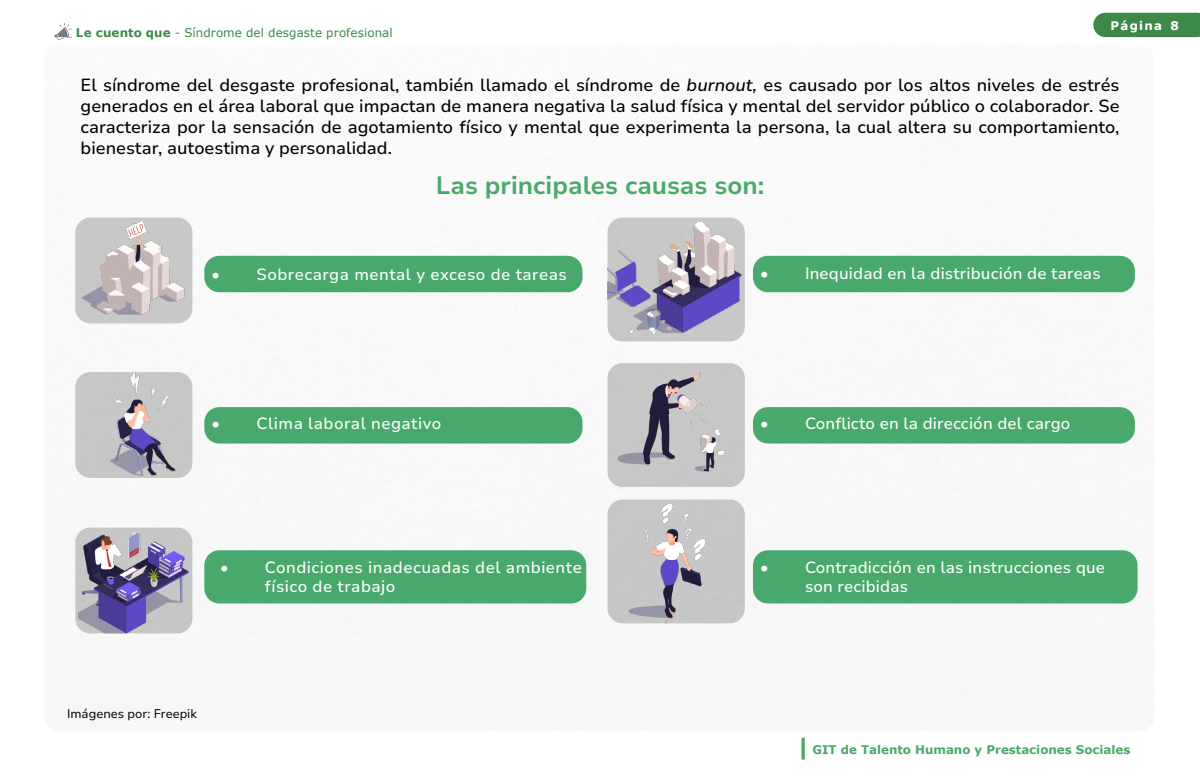
<style>
.page{position:relative;width:1200px;height:777px;background:#fff}
.page>*{position:absolute;margin:0;border:0;box-sizing:border-box;transform-origin:0 0}
.t1{font:700 30px "Verdana";color:#4ca86a}
.t2{font:700 25px "Nunito Sans 10 pt";color:#49a96c}
.t3{font:500 17.5px/21px "Nunito Sans 10 pt";color:#000;text-align:justify}
.t4{font:500 16.25px/19.5px "Nunito Sans 10 pt";letter-spacing:.01em;color:#fff}
.t5{font:500 16.25px/19.5px "Nunito Sans 10 pt";letter-spacing:.03em;color:#fff}
.t6{font:12.5px "Nunito Sans 10 pt";color:#000}
.t7{font:11.88px "Verdana";letter-spacing:.005em;color:#3e8949}
.t8{font:700 11.88px "Verdana";color:#4ca86a}
.t9{font:700 11.88px "Verdana";letter-spacing:.1em;color:#fff}
.s1{font-weight:700}
.s2{font-style:italic}
</style>
<div class="page">
<img style="left:46px;top:160px;width:1098px;height:570px">
<div style="left:1093px;top:13px;width:107px;height:24px;background:#3e8949"></div>
<svg style="left:54px;top:23px;width:18px;height:17px"></svg>
<div style="left:75px;top:217px;width:117px;height:106px;background:#c8c8c8;border-radius:15px"></div>
<div style="left:608px;top:217px;width:137px;height:124px;background:#c8c8c8;border-radius:15px"></div>
<div style="left:608px;top:363px;width:137px;height:123px;background:#c7c7c7;border-radius:15px"></div>
<div style="left:608px;top:499px;width:137px;height:124px;background:#c7c7c7;border-radius:15px"></div>
<div style="left:75px;top:372px;width:117px;height:106px;background:#c7c7c7;border-radius:15px"></div>
<div style="left:75px;top:527px;width:117px;height:106px;background:#c6c6c6;border-radius:15px"></div>
<div style="left:204px;top:256px;width:378px;height:36px;background:#49a96c;border-radius:15px"></div>
<div style="left:753px;top:256px;width:382px;height:36px;background:#49a96c;border-radius:15px"></div>
<div style="left:204px;top:407px;width:378px;height:36px;background:#49a96c;border-radius:15px"></div>
<div style="left:753px;top:407px;width:382px;height:36px;background:#49a96c;border-radius:15px"></div>
<div style="left:204px;top:550px;width:382px;height:53px;background:#49a96c;border-radius:15px"></div>
<div style="left:753px;top:550px;width:385px;height:53px;background:#49a96c;border-radius:15px"></div>
<img style="left:76px;top:221px;width:113px;height:105px">
<img style="left:85px;top:371px;width:113px;height:111px">
<img style="left:78px;top:525px;width:126px;height:115px">
<img style="left:608px;top:223px;width:137px;height:123px">
<img style="left:619px;top:372px;width:107px;height:100px">
<img style="left:625px;top:499px;width:100px;height:124px">
<p class="t7" style="left:76px;top:24px;width:318px"><span class="s1">Le cuento que</span> - Síndrome del desgaste profesional</p>
<p class="t9" style="left:1111px;top:17px;width:53px">Página</p>
<p class="t9" style="left:1171px;top:17px;width:10px">8</p>
<p class="t3" style="left:81px;top:73px;width:1040px">El síndrome del desgaste profesional, también llamado el síndrome de <span class="s2">burnout,</span> es causado por los altos niveles de estrés generados en el área laboral que impactan de manera negativa la salud física y mental del servidor público o colaborador. Se caracteriza por la sensación de agotamiento físico y mental que experimenta la persona, la cual altera su comportamiento, bienestar, autoestima y personalidad.</p>
<h2 class="t2" style="left:436px;top:168px;width:330px">Las principales causas son:</h2>
<p class="t5" style="left:212px;top:264px;width:357px">• Sobrecarga mental y exceso de tareas</p>
<p class="t4" style="left:760px;top:263px;width:342px">• Inequidad en la distribución de tareas</p>
<p class="t5" style="left:212px;top:413px;width:231px">• Clima laboral negativo</p>
<p class="t5" style="left:265px;top:556px;width:318px;text-indent:-45px">• Condiciones inadecuadas del ambiente físico de trabajo</p>
<p class="t6" style="left:67px;top:704px;width:131px">Imágenes por: Freepik</p>
<p class="t4" style="left:760px;top:413px;width:312px">• Conflicto en la dirección del cargo</p>
<p class="t4" style="left:805px;top:556px;width:302px;text-indent:-45px">• Contradicción en las instrucciones que son recibidas</p>
<h1 class="t1" style="left:839px;top:737px;width:23px;rotate:90deg">_</h1>
<p class="t8" style="left:813px;top:741px;width:320px">GIT de Talento Humano y Prestaciones Sociales</p>
</div>
